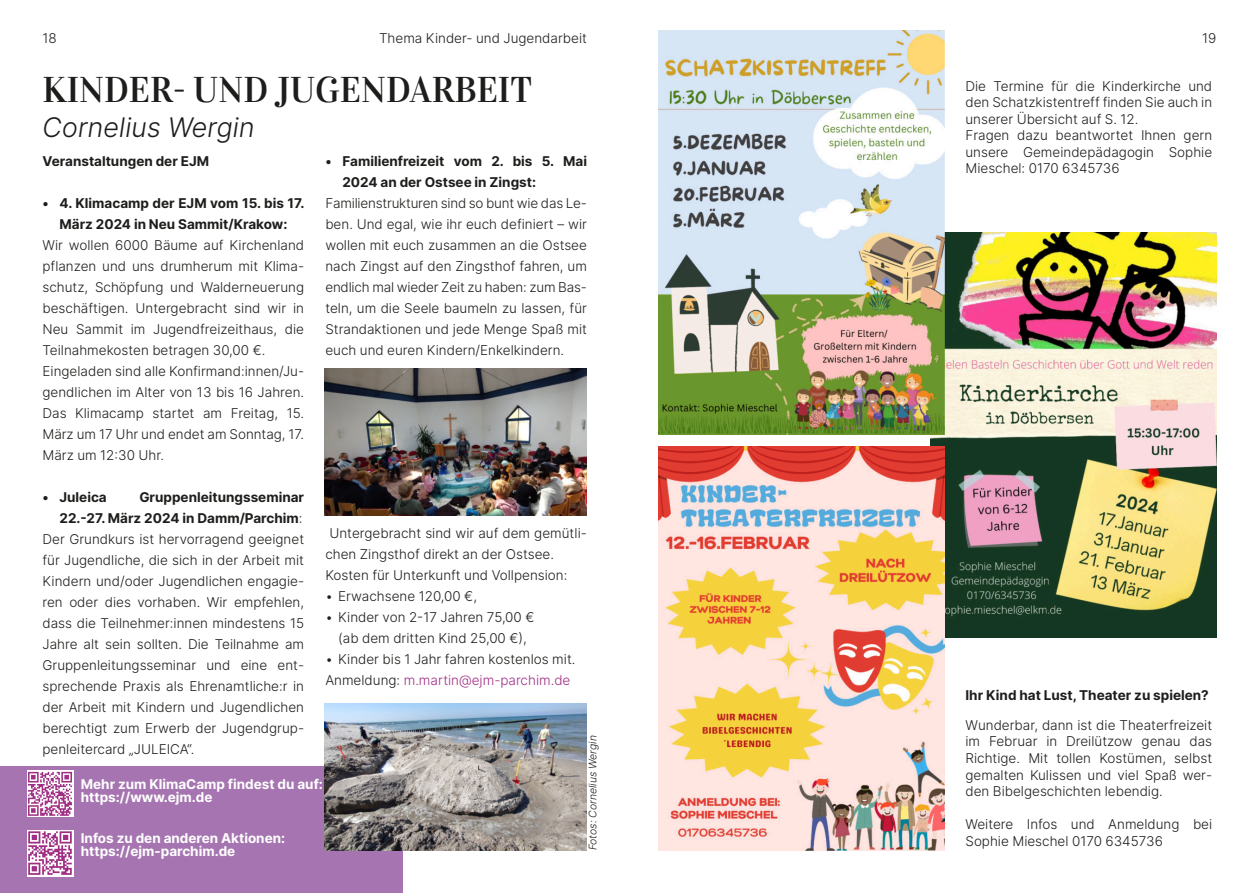
<style>
.page{position:relative;width:1259px;height:893px;background:#fff}
.page>*{position:absolute;margin:0;border:0;box-sizing:border-box;transform-origin:0 0}
.t1{font:36px "Vidaloka";color:#1d1d1b}
.t2{font:italic 300 27px "Inter";color:#1d1d1b}
.t3{font:300 13.5px/21px "Inter";color:#1d1d1b}
.t4{font:700 13.5px/21px "Inter";color:#1d1d1b;text-align:center}
.t5{font:700 13.5px/13.5px "Inter";color:#fff}
.t6{font:italic 300 10.5px "Inter";color:#1d1d1b}
.s1{font-weight:300}
.s2{color:#a02e84}
</style>
<div class="page">
<img style="left:325px;top:368px;width:262px;height:148px">
<div style="left:0;top:766px;width:402px;height:127px;background:#a675b1"></div>
<img style="left:325px;top:703px;width:262px;height:147px">
<svg style="left:27px;top:770px;width:46px;height:47px"></svg>
<svg style="left:28px;top:772px;width:44px;height:44px;background:#cd92bf"></svg>
<div style="left:27px;top:830px;width:46px;height:47px;background:#fff"></div>
<svg style="left:28px;top:831px;width:44px;height:44px"></svg>
<img style="left:930px;top:233px;width:286px;height:404px">
<img style="left:658px;top:446px;width:286px;height:404px">
<img style="left:658px;top:31px;width:286px;height:404px">
<p class="t3" style="left:43px;top:28px;width:16px">18</p>
<p class="t3" style="left:1202px;top:28px;width:16px">19</p>
<p class="t3" style="left:379px;top:28px;width:209px">Thema Kinder- und Jugendarbeit</p>
<h1 class="t1" style="left:43px;top:70px;width:491px">KINDER- UND JUGENDARBEIT</h1>
<h2 class="t2" style="left:43px;top:111px;width:214px">Cornelius Wergin</h2>
<p class="t4" style="left:43px;top:150px;width:168px">Veranstaltungen der EJM</p>
<p class="t4" style="left:43px;top:192px;width:264px">• 4. Klimacamp der EJM vom 15. bis 17.<br>März 2024 in Neu Sammit/Krakow:</p>
<p class="t3" style="left:43px;top:234px;width:263px">Wir wollen 6000 Bäume auf Kirchenland pflanzen und uns drumherum mit Klima&shy;schutz, Schöpfung und Walderneuerung beschäftigen. Untergebracht sind wir in Neu Sammit im Jugendfreizeithaus, die Teilnahmekosten betragen 30,00 €.<br>Eingeladen sind alle Konfirmand:innen/Ju&shy;gendlichen im Alter von 13 bis 16 Jahren.<br>Das Klimacamp startet am Freitag, 15.<br>März um 17 Uhr und endet am Sonntag, 17.<br>März um 12:30 Uhr.</p>
<p class="t4" style="left:43px;top:486px;width:66px">• Juleica</p>
<p class="t4" style="left:139px;top:486px;width:166px">Gruppenleitungsseminar</p>
<p class="t4" style="left:60px;top:507px;width:244px">22.-27. März 2024 in Damm/Parchim<span class="s1">:</span></p>
<p class="t3" style="left:43px;top:528px;width:263px">Der Grundkurs ist hervorragend geeignet</p>
<p class="t3" style="left:43px;top:549px;width:263px">für Jugendliche, die sich in der Arbeit mit</p>
<p class="t3" style="left:43px;top:570px;width:263px">Kindern und/oder Jugendlichen engagie-</p>
<p class="t3" style="left:43px;top:591px;width:263px">ren oder dies vorhaben. Wir empfehlen,</p>
<p class="t3" style="left:43px;top:612px;width:263px">dass die Teilnehmer:innen mindestens 15</p>
<p class="t3" style="left:43px;top:633px;width:263px">Jahre alt sein sollten. Die Teilnahme am</p>
<p class="t3" style="left:43px;top:654px;width:263px">Gruppenleitungsseminar und eine ent-</p>
<p class="t3" style="left:43px;top:675px;width:263px">sprechende Praxis als Ehrenamtliche:r in</p>
<p class="t3" style="left:43px;top:696px;width:263px">der Arbeit mit Kindern und Jugendlichen</p>
<p class="t3" style="left:43px;top:717px;width:263px">berechtigt zum Erwerb der Jugendgrup-</p>
<p class="t3" style="left:43px;top:738px;width:153px">penleitercard „JULEICA“.</p>
<p class="t4" style="left:342px;top:150px;width:246px;text-align:left;text-indent:-17px">• Familienfreizeit vom 2. bis 5. Mai<br>2024 an der Ostsee in Zingst:</p>
<p class="t3" style="left:325px;top:192px;width:263px;text-align:justify">Familienstrukturen sind so bunt wie das Le&shy;ben. Und egal, wie ihr euch definiert – wir wollen mit euch zusammen an die Ostsee nach Zingst auf den Zingsthof fahren, um endlich mal wieder Zeit zu haben: zum Bas&shy;teln, um die Seele baumeln zu lassen, für Strandaktionen und jede Menge Spaß mit euch und euren Kindern/Enkelkindern.</p>
<p class="t3" style="left:325px;top:522px;width:263px">Untergebracht sind wir auf dem gemütli&shy;chen Zingsthof direkt an der Ostsee.<br>Kosten für Unterkunft und Vollpension:</p>
<p class="t3" style="left:325px;top:585px;width:153px">• Erwachsene 120,00 €,</p>
<p class="t3" style="left:325px;top:606px;width:210px;text-align:center">• Kinder von 2-17 Jahren 75,00 € (ab dem dritten Kind 25,00 €),</p>
<p class="t3" style="left:325px;top:648px;width:252px">• Kinder bis 1 Jahr fahren kostenlos mit.<br>Anmeldung: <span class="s2">m.martin@ejm-parchim.de</span></p>
<p class="t6" style="left:586px;top:850px;width:117px;rotate:-90deg">Fotos: Cornelius Wergin</p>
<p class="t5" style="left:81px;top:777px;width:244px">Mehr zum KlimaCamp findest du auf: https://www.ejm.de</p>
<p class="t5" style="left:81px;top:831px;width:206px">Infos zu den anderen Aktionen: https://ejm-parchim.de</p>
<p class="t3" style="left:965px;top:77px;width:248px;line-height:16.5px">Die Termine für die Kinderkirche und den Schatzkistentreff finden Sie auch in unserer Übersicht auf S. 12.<br>Fragen dazu beantwortet Ihnen gern unsere Gemeindepädagogin Sophie Mieschel: 0170 6345736</p>
<p class="t4" style="left:965px;top:685px;width:245px">Ihr Kind hat Lust, Theater zu spielen?</p>
<p class="t3" style="left:965px;top:717px;width:248px;line-height:16.5px;text-align:justify">Wunderbar, dann ist die Theaterfreizeit im Februar in Dreilützow genau das Richtige. Mit tollen Kostümen, selbst gemalten Kulissen und viel Spaß wer&shy;den Bibelgeschichten lebendig.</p>
<p class="t3" style="left:965px;top:816px;width:248px;line-height:16.5px">Weitere Infos und Anmeldung bei<br>Sophie Mieschel 0170 6345736</p>
</div>
